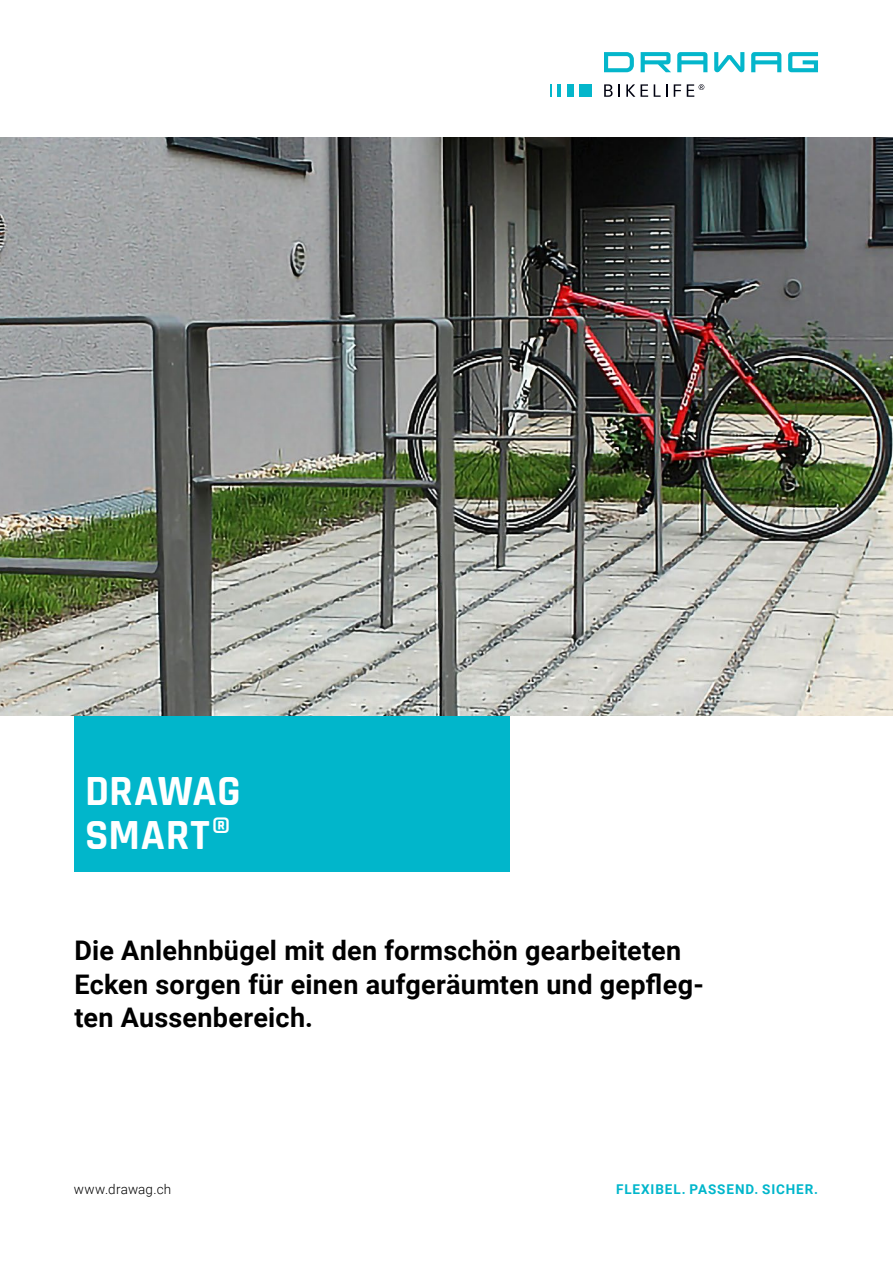
<style>
.page{position:relative;width:893px;height:1263px;background:#fff}
.page>*{position:absolute;margin:0;border:0;box-sizing:border-box;transform-origin:0 0}
.t1{font:700 43.5px/44.4px "Rajdhani";letter-spacing:.01em;color:#fff}
.t2{font:700 27px/33.3px "Roboto";letter-spacing:.01em;color:#000}
.t3{font:700 13.5px "Roboto";letter-spacing:.065em;color:#01b6cb}
.t4{font:300 13.5px "Roboto";letter-spacing:.015em;color:#000}
</style>
<div class="page">
<div style="left:74px;top:694px;width:436px;height:177px;background:#01b6cb"></div>
<img style="left:0;top:138px;width:893px;height:577px">
<div style="left:579px;top:85px;width:12px;height:12px;background:#04b6cb"></div>
<div style="left:567px;top:85px;width:6px;height:12px;background:#04b6cb"></div>
<svg style="left:558px;top:85px;width:3px;height:12px"></svg>
<svg style="left:550px;top:85px;width:2px;height:12px"></svg>
<svg style="left:714px;top:52px;width:30px;height:20px"></svg>
<svg style="left:604px;top:52px;width:30px;height:20px"></svg>
<svg style="left:641px;top:52px;width:30px;height:20px"></svg>
<svg style="left:677px;top:52px;width:30px;height:20px"></svg>
<svg style="left:751px;top:52px;width:30px;height:20px"></svg>
<svg style="left:788px;top:52px;width:30px;height:20px"></svg>
<svg style="left:604px;top:84px;width:16px;height:13px"></svg>
<svg style="left:626px;top:84px;width:9px;height:13px"></svg>
<svg style="left:641px;top:84px;width:7px;height:13px"></svg>
<svg style="left:654px;top:84px;width:13px;height:13px"></svg>
<svg style="left:674px;top:84px;width:7px;height:13px"></svg>
<svg style="left:687px;top:84px;width:17px;height:13px"></svg>
<h1 class="t1" style="left:85px;top:770px;width:157px">DRAWAG<br>SMART®</h1>
<p class="t2" style="left:74px;top:933px;width:631px">Die Anlehnbügel mit den formschön gearbeiteten<br>Ecken sorgen für einen aufgeräumten und gepfleg&shy;ten Aussenbereich.</p>
<p class="t4" style="left:74px;top:1179px;width:99px">www.drawag.ch</p>
<p class="t3" style="left:616px;top:1179px;width:203px">FLEXIBEL. PASSEND. SICHER.</p>
</div>
